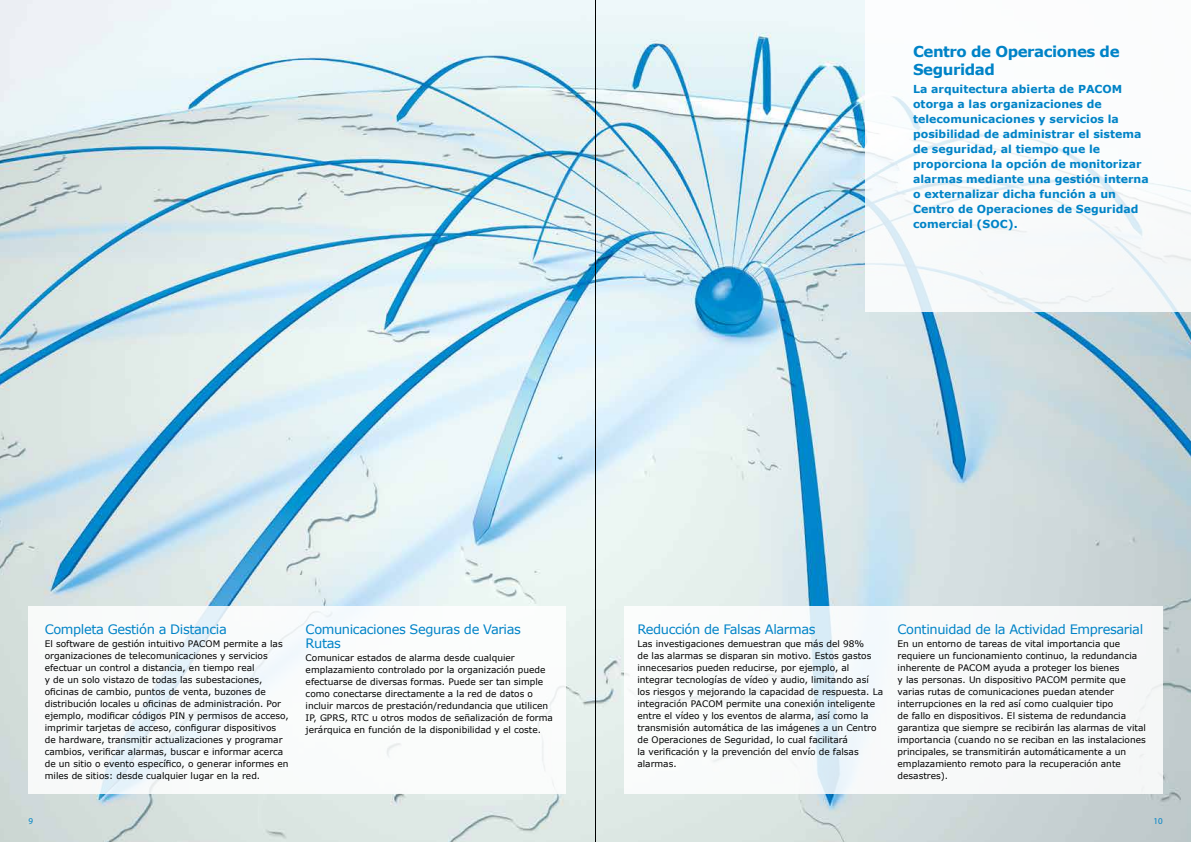
<style>
.page{position:relative;width:1191px;height:842px;background:#fff}
.page>*{position:absolute;margin:0;border:0;box-sizing:border-box;transform-origin:0 0}
.t1{font:700 15px/18px "Verdana";letter-spacing:-.03em;color:#0083c7}
.t2{font:13px/14px "Verdana";letter-spacing:-.03em;color:#0083c7}
.t3{font:700 11px/15px "Verdana";color:#0083c7}
.t4{font:9px/12px "Verdana";color:#000}
.t5{font:9px "Myriad Pro";color:#0083c7}
</style>
<div class="page">
<img style="left:0;top:0;width:1191px;height:842px">
<div style="left:865px;top:0;width:326px;height:312px;background:#fff"></div>
<div style="left:28px;top:607px;width:537px;height:187px;background:#fff"></div>
<div style="left:624px;top:607px;width:538px;height:187px;background:#f7f9fa"></div>
<hr style="left:595px;top:0;width:1px;height:842px;background:#000101">
<h1 class="t1" style="left:913px;top:42px;width:208px">Centro de Operaciones de<br>Seguridad</h1>
<p class="t3" style="left:913px;top:81px;width:237px">La arquitectura abierta de PACOM otorga a las organizaciones de telecomunicaciones y servicios la posibilidad de administrar el sistema de seguridad, al tiempo que le proporciona la opción de monitorizar alarmas mediante una gestión interna o externalizar dicha función a un<br>Centro de Operaciones de Seguridad comercial (SOC).</p>
<h2 class="t2" style="left:45px;top:622px;width:184px">Completa Gestión a Distancia</h2>
<p class="t4" style="left:45px;top:638px;width:245px">El software de gestión intuitivo PACOM permite a las organizaciones de telecomunicaciones y servicios efectuar un control a distancia, en tiempo real<br>y de un solo vistazo de todas las subestaciones, oficinas de cambio, puntos de venta, buzones de distribución locales u oficinas de administración. Por ejemplo, modificar códigos PIN y permisos de acceso, imprimir tarjetas de acceso, configurar dispositivos de hardware, transmitir actualizaciones y programar cambios, verificar alarmas, buscar e informar acerca de un sitio o evento específico, o generar informes en miles de sitios: desde cualquier lugar en la red.</p>
<h2 class="t2" style="left:306px;top:622px;width:217px">Comunicaciones Seguras de Varias<br>Rutas</h2>
<p class="t4" style="left:306px;top:652px;width:249px">Comunicar estados de alarma desde cualquier emplazamiento controlado por la organización puede efectuarse de diversas formas. Puede ser tan simple como conectarse directamente a la red de datos o incluir marcos de prestación/redundancia que utilicen IP, GPRS, RTC u otros modos de señalización de forma jerárquica en función de la disponibilidad y el coste.</p>
<h2 class="t2" style="left:637px;top:622px;width:180px">Reducción de Falsas Alarmas</h2>
<p class="t4" style="left:637px;top:638px;width:247px">Las investigaciones demuestran que más del 98%<br>de las alarmas se disparan sin motivo. Estos gastos innecesarios pueden reducirse, por ejemplo, al integrar tecnologías de vídeo y audio, limitando así los riesgos y mejorando la capacidad de respuesta. La integración PACOM permite una conexión inteligente entre el vídeo y los eventos de alarma, así como la transmisión automática de las imágenes a un Centro de Operaciones de Seguridad, lo cual facilitará<br>la verificación y la prevención del envío de falsas alarmas.</p>
<h2 class="t2" style="left:897px;top:622px;width:247px">Continuidad de la Actividad Empresarial</h2>
<p class="t4" style="left:897px;top:638px;width:250px">En un entorno de tareas de vital importancia que requiere un funcionamiento continuo, la redundancia inherente de PACOM ayuda a proteger los bienes<br>y las personas. Un dispositivo PACOM permite que varias rutas de comunicaciones puedan atender interrupciones en la red así como cualquier tipo<br>de fallo en dispositivos. El sistema de redundancia garantiza que siempre se recibirán las alarmas de vital importancia (cuando no se reciban en las instalaciones principales, se transmitirán automáticamente a un emplazamiento remoto para la recuperación ante desastres).</p>
<p class="t5" style="left:29px;top:815px;width:6px">9</p>
<p class="t5" style="left:1153px;top:815px;width:11px">10</p>
</div>
